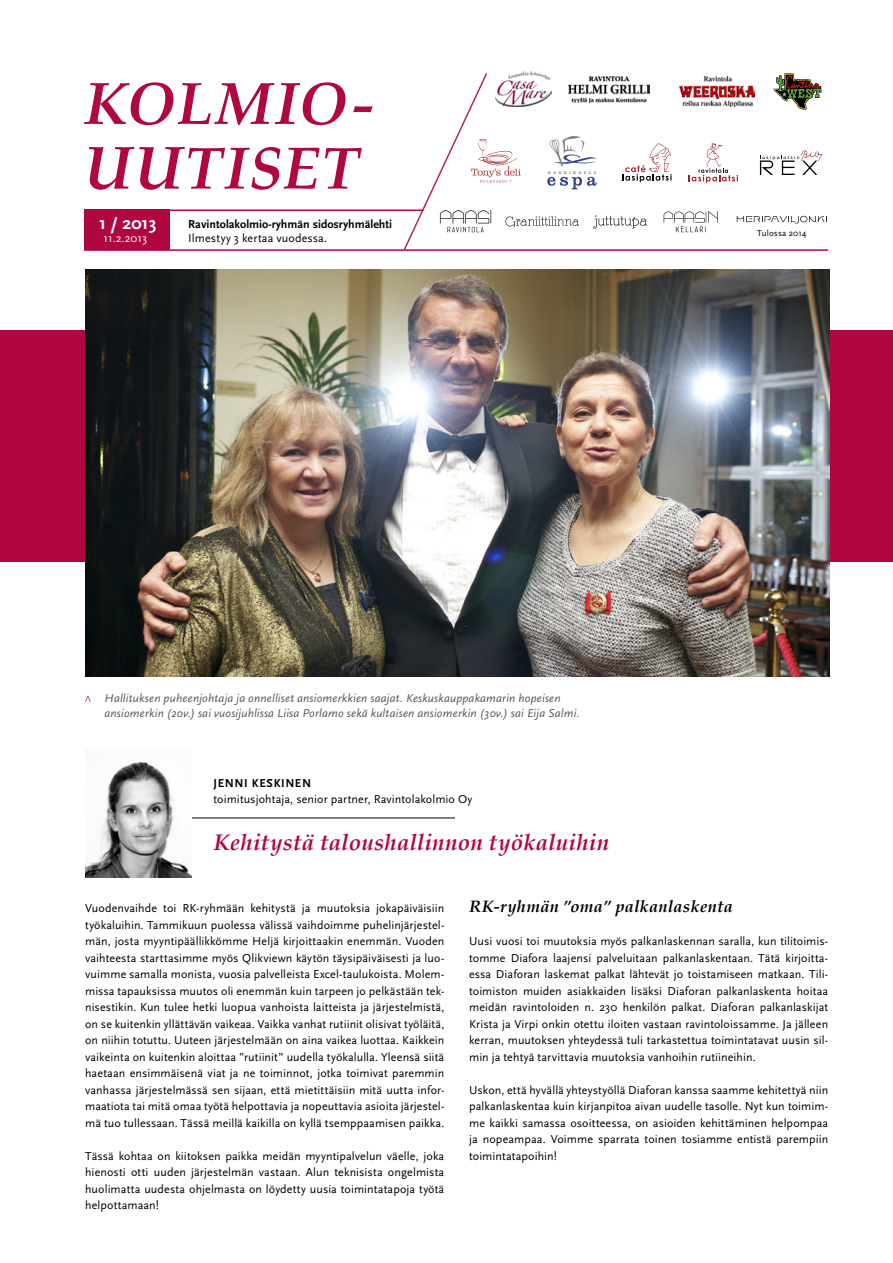
<style>
.page{position:relative;width:893px;height:1263px;background:#fff}
.page>*{position:absolute;margin:0;border:0;box-sizing:border-box;transform-origin:0 0}
.t1{font:italic 700 22.5px "Palatino";letter-spacing:.01em;color:#b10740}
.t2{font:700 18px "Scala Sans";color:#fff}
.t3{font:italic 700 16.5px "Palatino";letter-spacing:.015em;color:#000}
.t4{font:12px/16.5px "Scala Sans";letter-spacing:.005em;color:#000;text-align:justify}
.t5{font:italic 12px/15px "Scala Sans";letter-spacing:.015em;color:#585857}
.t6{font:700 12px "Scala Sans";color:#000}
.t7{font:700 12px "Scala Sans";letter-spacing:.055em;color:#000}
.t8{font:12px "Scala Sans";color:#fff}
.t9{font:9px "Scala Sans";letter-spacing:.01em;color:#000}
</style>
<div class="page">
<div style="left:0;top:331px;width:893px;height:231px;background:#b10740"></div>
<hr style="left:153px;top:818px;width:302px;height:1px;background:#000">
<img style="left:85px;top:762px;width:106px;height:115px">
<div style="left:84px;top:209px;width:85px;height:41px;background:#b10740"></div>
<svg style="left:89px;top:147px;width:273px;height:43px"></svg>
<svg style="left:84px;top:82px;width:289px;height:43px"></svg>
<hr style="left:84px;top:209px;width:339px;height:2px;background:#b10740">
<hr style="left:445px;top:249px;width:383px;height:2px;background:#b10740">
<hr style="left:84px;top:249px;width:361px;height:2px;background:#b10740">
<svg style="left:402px;top:71px;width:425px;height:180px"></svg>
<img style="left:85px;top:269px;width:744px;height:407px">
<svg style="left:85px;top:696px;width:6px;height:6px"></svg>
<h2 class="t2" style="left:99px;top:213px;width:59px">1 / 2013</h2>
<p class="t6" style="left:188px;top:218px;width:205px">Ravintolakolmio-ryhmän sidosryhmälehti</p>
<p class="t8" style="left:103px;top:232px;width:45px">11.2.2013</p>
<p class="t4" style="left:188px;top:230px;width:140px">Ilmestyy 3 kertaa vuodessa.</p>
<p class="t9" style="left:757px;top:228px;width:51px">Tulossa 2014</p>
<p class="t5" style="left:105px;top:691px;width:477px">Hallituksen puheenjohtaja ja onnelliset ansiomerkkien saajat. Keskuskauppakamarin hopeisen ansiomerkin (20v.) sai vuosijuhlissa Liisa Porlamo sekä kultaisen ansiomerkin (30v.) sai Eija Salmi.</p>
<p class="t7" style="left:214px;top:776px;width:99px">JENNI KESKINEN</p>
<p class="t4" style="left:214px;top:791px;width:260px">toimitusjohtaja, senior partner, Ravintolakolmio Oy</p>
<h1 class="t1" style="left:214px;top:825px;width:397px">Kehitystä taloushallinnon työkaluihin</h1>
<p class="t4" style="left:85px;top:900px;width:361px">Vuodenvaihde toi RK-ryhmään kehitystä ja muutoksia jokapäiväisiin työkaluihin. Tammikuun puolessa välissä vaihdoimme puhelinjärjestel&shy;män, josta myyntipäällikkömme Heljä kirjoittaakin enemmän. Vuoden vaihteesta starttasimme myös Qlikviewn käytön täysipäiväisesti ja luo&shy;vuimme samalla monista, vuosia palvelleista Excel-taulukoista. Molem&shy;missa tapauksissa muutos oli enemmän kuin tarpeen jo pelkästään tek&shy;nisestikin. Kun tulee hetki luopua vanhoista laitteista ja järjestelmistä, on se kuitenkin yllättävän vaikeaa. Vaikka vanhat rutiinit olisivat työläitä, on niihin totuttu. Uuteen järjestelmään on aina vaikea luottaa. Kaikkein vaikeinta on kuitenkin aloittaa ”rutiinit” uudella työkalulla. Yleensä siitä haetaan ensimmäisenä viat ja ne toiminnot, jotka toimivat paremmin vanhassa järjestelmässä sen sijaan, että mietittäisiin mitä uutta infor&shy;maatiota tai mitä omaa työtä helpottavia ja nopeuttavia asioita järjestel&shy;mä tuo tullessaan. Tässä meillä kaikilla on kyllä tsemppaamisen paikka.</p>
<p class="t4" style="left:85px;top:1148px;width:361px">Tässä kohtaa on kiitoksen paikka meidän myyntipalvelun väelle, joka hienosti otti uuden järjestelmän vastaan. Alun teknisista ongelmista huolimatta uudesta ohjelmasta on löydetty uusia toimintatapoja työtä helpottamaan!</p>
<h3 class="t3" style="left:469px;top:893px;width:265px">RK-ryhmän ”oma” palkanlaskenta</h3>
<p class="t4" style="left:469px;top:933px;width:361px">Uusi vuosi toi muutoksia myös palkanlaskennan saralla, kun tilitoimis&shy;tomme Diafora laajensi palveluitaan palkanlaskentaan. Tätä kirjoitta&shy;essa Diaforan laskemat palkat lähtevät jo toistamiseen matkaan. Tili&shy;toimiston muiden asiakkaiden lisäksi Diaforan palkanlaskenta hoitaa meidän ravintoloiden n. 230 henkilön palkat. Diaforan palkanlaskijat Krista ja Virpi onkin otettu iloiten vastaan ravintoloissamme. Ja jälleen kerran, muutoksen yhteydessä tuli tarkastettua toimintatavat uusin sil&shy;min ja tehtyä tarvittavia muutoksia vanhoihin rutiineihin.</p>
<p class="t4" style="left:469px;top:1082px;width:361px">Uskon, että hyvällä yhteystyöllä Diaforan kanssa saamme kehitettyä niin palkanlaskentaa kuin kirjanpitoa aivan uudelle tasolle. Nyt kun toimim&shy;me kaikki samassa osoitteessa, on asioiden kehittäminen helpompaa ja nopeampaa. Voimme sparrata toinen tosiamme entistä parempiin toimintatapoihin!</p>
</div>
